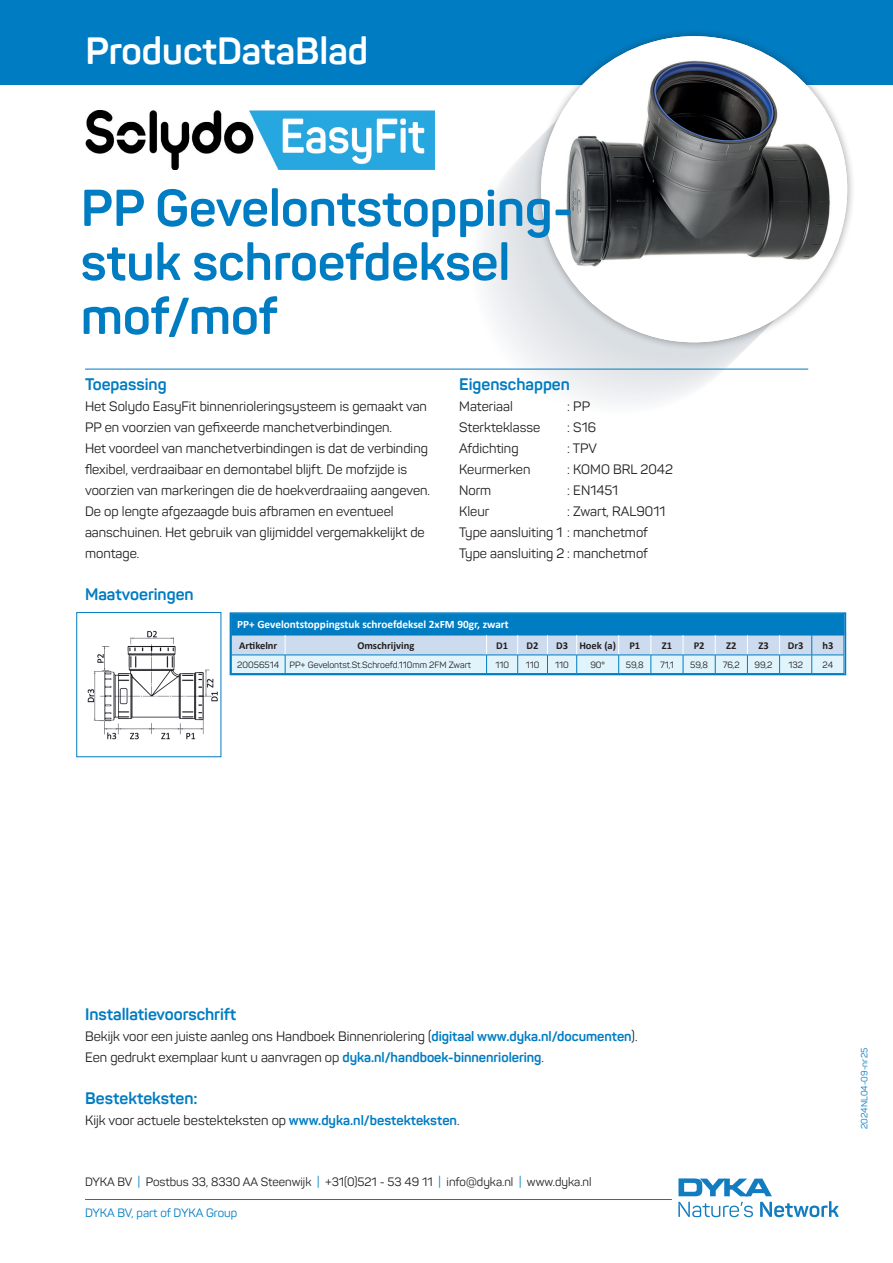
<style>
.page{position:relative;width:893px;height:1263px;background:#fff}
.page>*{position:absolute;margin:0;border:0;box-sizing:border-box;transform-origin:0 0}
.t1{font:700 51px/54px "Panton";color:#007cc2}
.t2{font:700 37.5px "Panton";color:#fff}
.t3{font:700 16.5px "Panton";color:#007cc2}
.t4{font:13.5px/21px "Panton";color:#231f20}
.t5{font:12px "Panton";color:#231f20}
.t6{font:12px "Panton";color:#007cc2}
.t7{font:700 11.25px "Calibri";color:#fff}
.t8{font:700 10.5px "Calibri";color:#231f20}
.t9{font:9px "Panton";color:#231f20}
.t10{font:9px "Panton";color:#007cc2}
.s1{font-weight:700;color:#007cc2}
.s2{color:#007cc2}
</style>
<div class="page">
<div style="left:0;top:0;width:893px;height:85px;background:#007cc2"></div>
<hr style="left:85px;top:1199px;width:587px;height:1px;background:#007cc2">
<svg style="left:678px;top:1178px;width:161px;height:39px"></svg>
<img style="left:85px;top:110px;width:349px;height:59px">
<div style="left:533px;top:28px;width:322px;height:322px;background:#231f20;opacity:.4"></div>
<img style="left:541px;top:36px;width:306px;height:306px;border-radius:153px">
<img style="left:87px;top:630px;width:131px;height:110px">
<svg style="left:233px;top:615px;width:610px;height:57px;background:#84bde1"></svg>
<hr style="left:547px;top:655px;width:30px;height:1px;background:#007cc2">
<hr style="left:577px;top:655px;width:42px;height:1px;background:#007cc2">
<hr style="left:619px;top:655px;width:32px;height:1px;background:#007cc2">
<hr style="left:651px;top:655px;width:32px;height:1px;background:#007cc2">
<hr style="left:683px;top:655px;width:32px;height:1px;background:#007cc2">
<hr style="left:715px;top:655px;width:32px;height:1px;background:#007cc2">
<hr style="left:747px;top:655px;width:33px;height:1px;background:#007cc2">
<hr style="left:780px;top:655px;width:32px;height:1px;background:#007cc2">
<hr style="left:812px;top:655px;width:32px;height:1px;background:#007cc2">
<div style="left:230px;top:612px;width:616px;height:63px;border:2px solid #007cc2"></div>
<hr style="left:85px;top:369px;width:723px;height:1px;background:#007cc2">
<h2 class="t2" style="left:85px;top:27px;width:284px">ProductDataBlad</h2>
<h1 class="t1" style="left:81px;top:181px;width:494px">PP Gevelontstopping&shy;stuk schroefdeksel mof/mof</h1>
<p class="t3" style="left:85px;top:374px;width:83px">Toepassing</p>
<p class="t4" style="left:85px;top:396px;width:347px">Het Solydo EasyFit binnenrioleringsysteem is gemaakt van PP en voorzien van gefixeerde manchetverbindingen.<br>Het voordeel van manchetverbindingen is dat de verbinding flexibel, verdraaibaar en demontabel blijft. De mofzijde is voorzien van markeringen die de hoekverdraaiing aangeven.<br>De op lengte afgezaagde buis afbramen en eventueel aanschuinen. Het gebruik van glijmiddel vergemakkelijkt de montage.</p>
<p class="t3" style="left:85px;top:584px;width:110px">Maatvoeringen</p>
<p class="t3" style="left:459px;top:374px;width:112px">Eigenschappen</p>
<p class="t4" style="left:459px;top:396px;width:55px">Materiaal</p>
<p class="t4" style="left:567px;top:396px;width:24px">: PP</p>
<p class="t4" style="left:459px;top:417px;width:82px">Sterkteklasse</p>
<p class="t4" style="left:567px;top:417px;width:30px">: S16</p>
<p class="t4" style="left:459px;top:438px;width:61px">Afdichting</p>
<p class="t4" style="left:567px;top:438px;width:31px">: TPV</p>
<p class="t4" style="left:459px;top:459px;width:73px">Keurmerken</p>
<p class="t4" style="left:567px;top:459px;width:107px">: KOMO BRL 2042</p>
<p class="t4" style="left:459px;top:480px;width:34px">Norm</p>
<p class="t4" style="left:567px;top:480px;width:53px">: EN1451</p>
<p class="t4" style="left:459px;top:501px;width:32px">Kleur</p>
<p class="t4" style="left:459px;top:501px;width:208px;text-indent:108px">: Zwart, RAL9011<br>Type aansluiting 1 : manchetmof<br>Type aansluiting 2 : manchetmof</p>
<p class="t7" style="left:237px;top:617px;width:273px">PP+ Gevelontstoppingstuk schroefdeksel 2xFM 90gr, zwart</p>
<p class="t8" style="left:239px;top:638px;width:40px">Artikelnr</p>
<p class="t8" style="left:357px;top:638px;width:59px">Omschrijving</p>
<p class="t8" style="left:496px;top:638px;width:13px">D1</p>
<p class="t8" style="left:527px;top:638px;width:13px">D2</p>
<p class="t8" style="left:556px;top:638px;width:61px">D3 Hoek (a)</p>
<p class="t8" style="left:629px;top:638px;width:12px">P1</p>
<p class="t8" style="left:662px;top:638px;width:12px">Z1</p>
<p class="t8" style="left:694px;top:638px;width:12px">P2</p>
<p class="t8" style="left:726px;top:638px;width:12px">Z2</p>
<p class="t8" style="left:758px;top:638px;width:12px">Z3</p>
<p class="t8" style="left:788px;top:638px;width:17px">Dr3</p>
<p class="t8" style="left:822px;top:638px;width:12px">h3</p>
<p class="t9" style="left:237px;top:659px;width:235px">20056514 PP+ Gevelontst.St.Schroefd.110mm 2FM Zwart</p>
<p class="t9" style="left:495px;top:659px;width:15px">110</p>
<p class="t9" style="left:526px;top:659px;width:15px">110</p>
<p class="t9" style="left:555px;top:659px;width:15px">110</p>
<p class="t9" style="left:590px;top:659px;width:16px">90°</p>
<p class="t9" style="left:626px;top:659px;width:19px">59,8</p>
<p class="t9" style="left:660px;top:659px;width:15px">71,1</p>
<p class="t9" style="left:690px;top:659px;width:19px">59,8</p>
<p class="t9" style="left:723px;top:659px;width:19px">76,2</p>
<p class="t9" style="left:754px;top:659px;width:19px">99,2</p>
<p class="t9" style="left:788px;top:659px;width:16px">132</p>
<p class="t9" style="left:822px;top:659px;width:12px">24</p>
<p class="t3" style="left:85px;top:1004px;width:153px">Installatievoorschrift</p>
<p class="t4" style="left:85px;top:1026px;width:554px">Bekijk voor een juiste aanleg ons Handboek Binnenriolering (<span class="s1">digitaal www.dyka.nl/documenten</span>).<br>Een gedrukt exemplaar kunt u aanvragen op <span class="s1">dyka.nl/handboek-binnenriolering</span>.</p>
<p class="t3" style="left:85px;top:1088px;width:114px">Bestekteksten:</p>
<p class="t4" style="left:85px;top:1110px;width:376px">Kijk voor actuele bestekteksten op <span class="s1">www.dyka.nl/bestekteksten</span>.</p>
<p class="t5" style="left:85px;top:1174px;width:508px">DYKA BV <span class="s2">|</span> Postbus 33, 8330 AA Steenwijk <span class="s2">|</span> +31(0)521 - 53 49 11 <span class="s2">|</span> info@dyka.nl <span class="s2">|</span> www.dyka.nl</p>
<p class="t6" style="left:85px;top:1205px;width:154px">DYKA BV, part of DYKA Group</p>
<p class="t10" style="left:859px;top:1129px;width:83px;rotate:-90deg">2024NL04-09-nr25</p>
</div>
